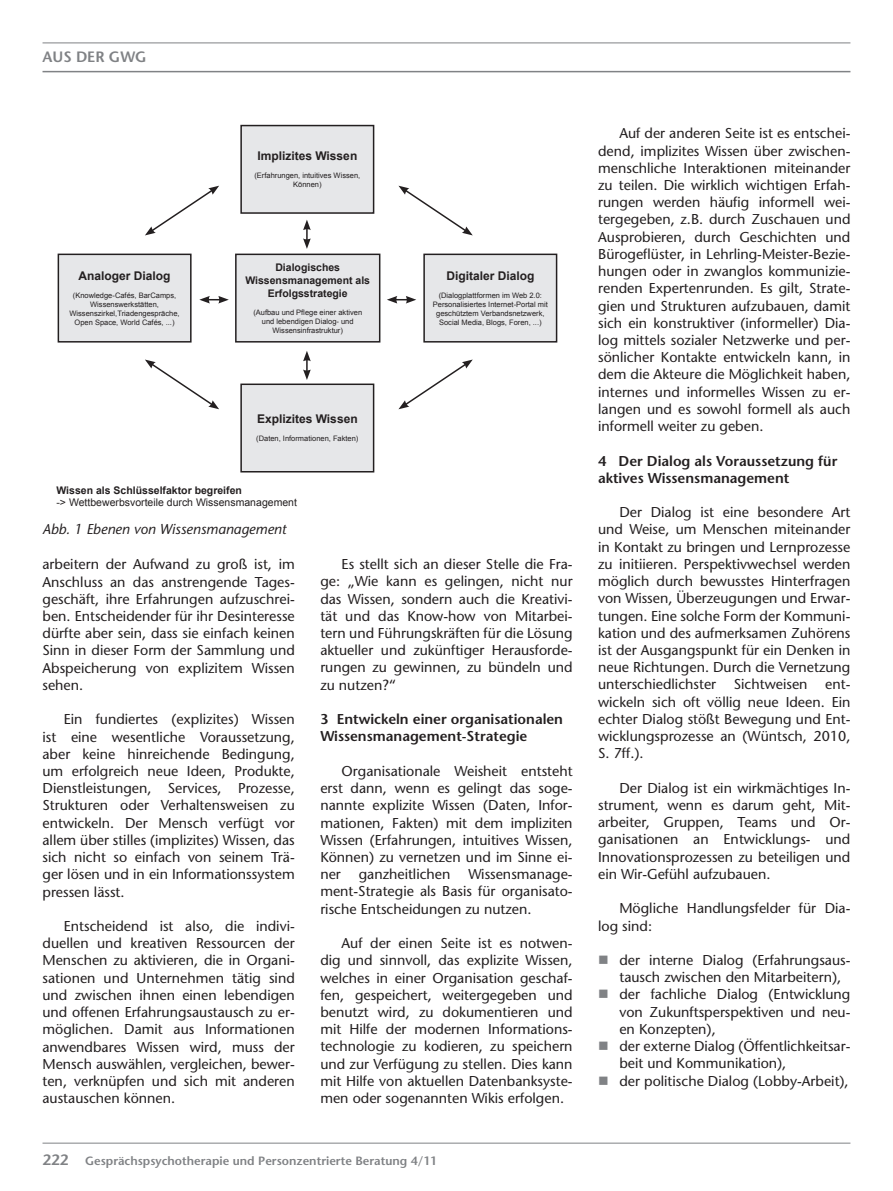
<style>
.page{position:relative;width:893px;height:1191px;background:#fff}
.page>*{position:absolute;margin:0;border:0;box-sizing:border-box;transform-origin:0 0}
.t1{font:600 15px "Stone Sans";color:#808285}
.t2{font:14.25px/17.2px "Stone Sans";color:#231f20;text-align:justify}
.t3{font:600 14.25px/17.2px "Stone Sans";color:#231f20}
.t4{font:italic 14.25px "Stone Sans";color:#231f20}
.t5{font:700 12px "Arial";color:#231f20}
.t6{font:600 12px "Stone Sans";color:#808285}
.t7{font:700 10.5px/12.6px "Arial";color:#231f20;text-align:center}
.t8{font:10.5px "Arial";color:#231f20}
.t9{font:7.5px/9px "Arial";color:#231f20;text-align:center}
.s1{font-size:15px}
</style>
<div class="page">
<hr style="left:43px;top:1142px;width:807px;height:1px;background:#808285">
<hr style="left:43px;top:43px;width:807px;height:1px;background:#808285">
<hr style="left:43px;top:71px;width:807px;height:1px;background:#808285">
<div style="left:241px;top:126px;width:133px;height:87px;background:#e6e7e9"></div>
<div style="left:240px;top:125px;width:134px;height:89px;border:2px solid #231f20"></div>
<div style="left:424px;top:254px;width:133px;height:88px;background:#e6e7e9"></div>
<div style="left:423px;top:253px;width:134px;height:89px;border:2px solid #231f20"></div>
<div style="left:58px;top:254px;width:133px;height:88px;background:#e6e7e9"></div>
<div style="left:58px;top:253px;width:134px;height:89px;border:2px solid #231f20"></div>
<div style="left:236px;top:254px;width:144px;height:88px;background:#e6e7e9"></div>
<div style="left:235px;top:253px;width:145px;height:89px;border:2px solid #231f20"></div>
<div style="left:241px;top:384px;width:133px;height:88px;background:#e6e7e9"></div>
<div style="left:240px;top:383px;width:134px;height:89px;border:2px solid #231f20"></div>
<svg style="left:303px;top:351px;width:8px;height:29px"></svg>
<svg style="left:303px;top:220px;width:8px;height:29px"></svg>
<svg style="left:199px;top:296px;width:30px;height:7px"></svg>
<svg style="left:387px;top:296px;width:29px;height:7px"></svg>
<svg style="left:145px;top:359px;width:74px;height:50px"></svg>
<svg style="left:398px;top:359px;width:75px;height:50px"></svg>
<svg style="left:145px;top:186px;width:74px;height:49px"></svg>
<svg style="left:398px;top:186px;width:75px;height:49px"></svg>
<p class="t1" style="left:43px;top:48px;width:106px">Aus der GwG</p>
<p class="t5" style="left:79px;top:268px;width:94px">Analoger Dialog</p>
<p class="t9" style="left:69px;top:291px;width:112px">(Knowledge-Cafés, BarCamps,<br>Wissenswerkstätten,<br>Wissenszirkel,Triadengespräche,<br>Open Space, World Cafés, ...)</p>
<p class="t5" style="left:257px;top:148px;width:101px">Implizites Wissen</p>
<p class="t9" style="left:254px;top:171px;width:107px">(Erfahrungen, intuitives Wissen,<br>Können)</p>
<p class="t7" style="left:245px;top:262px;width:126px">Dialogisches<br>Wissensmanagement als<br>Erfolgsstrategie</p>
<p class="t9" style="left:253px;top:307px;width:110px">(Aufbau und Pflege einer aktiven und lebendigen Dialog- und<br>Wissensinfrastruktur)</p>
<p class="t5" style="left:257px;top:411px;width:102px">Explizites Wissen</p>
<p class="t9" style="left:256px;top:434px;width:104px">(Daten, Informationen, Fakten)</p>
<p class="t7" style="left:56px;top:484px;width:187px">Wissen als Schlüsselfaktor begreifen</p>
<p class="t8" style="left:56px;top:495px;width:242px">-&gt; Wettbewerbsvorteile durch Wissensmanagement</p>
<p class="t4" style="left:43px;top:521px;width:246px">Abb. 1 Ebenen von Wissensmanagement</p>
<p class="t5" style="left:446px;top:268px;width:90px">Digitaler Dialog</p>
<p class="t9" style="left:433px;top:291px;width:117px">(Dialogplattformen im Web 2.0:<br>Personalisiertes Internet-Portal mit geschütztem Verbandsnetzwerk, Social Media, Blogs, Foren, ...)</p>
<p class="t2" style="left:43px;top:556px;width:254px">arbeitern der Aufwand zu groß ist, im Anschluss an das anstrengende Tages&shy;geschäft, ihre Erfahrungen aufzuschrei&shy;ben. Entscheidender für ihr Desinteresse dürfte aber sein, dass sie einfach keinen Sinn in dieser Form der Sammlung und Abspeicherung von explizitem Wissen sehen.</p>
<p class="t2" style="left:43px;top:711px;width:254px;text-indent:21px">Ein fundiertes (explizites) Wissen ist eine wesentliche Voraussetzung, aber keine hinreichende Bedingung, um erfolgreich neue Ideen, Produkte, Dienstleistungen, Services, Prozesse, Strukturen oder Verhaltensweisen zu entwickeln. Der Mensch verfügt vor allem über stilles (implizites) Wissen, das sich nicht so einfach von seinem Trä&shy;ger lösen und in ein Informationssystem pressen lässt.</p>
<p class="t2" style="left:43px;top:917px;width:254px;text-indent:21px">Entscheidend ist also, die indivi&shy;duellen und kreativen Ressourcen der Menschen zu aktivieren, die in Organi&shy;sationen und Unternehmen tätig sind und zwischen ihnen einen lebendigen und offenen Erfahrungsaustausch zu er&shy;möglichen. Damit aus Informationen anwendbares Wissen wird, muss der Mensch auswählen, vergleichen, bewer&shy;ten, verknüpfen und sich mit anderen austauschen können.</p>
<p class="t2" style="left:320px;top:555px;width:254px;text-indent:21px">Es stellt sich an dieser Stelle die Fra&shy;ge: „Wie kann es gelingen, nicht nur das Wissen, sondern auch die Kreativi&shy;tät und das Know-how von Mitarbei&shy;tern und Führungskräften für die Lösung aktueller und zukünftiger Herausforde&shy;rungen zu gewinnen, zu bündeln und zu nutzen?“</p>
<p class="t3" style="left:320px;top:710px;width:244px">3 Entwickeln einer organisationalen<br>Wissensmanagement-Strategie</p>
<p class="t2" style="left:320px;top:762px;width:254px;text-indent:21px">Organisationale Weisheit entsteht erst dann, wenn es gelingt das soge&shy;nannte explizite Wissen (Daten, Infor&shy;mationen, Fakten) mit dem impliziten Wissen (Erfahrungen, intuitives Wissen, Können) zu vernetzen und im Sinne ei&shy;ner</p>
<p class="t2" style="left:359px;top:865px;width:93px">ganzheitlichen</p>
<p class="t2" style="left:320px;top:865px;width:254px;text-indent:148px">Wissensmanage&shy;ment-Strategie als Basis für organisato&shy;rische Entscheidungen zu nutzen.</p>
<p class="t2" style="left:320px;top:934px;width:254px;text-indent:21px">Auf der einen Seite ist es notwen&shy;dig und sinnvoll, das explizite Wissen, welches in einer Organisation geschaf&shy;fen, gespeichert, weitergegeben und benutzt wird, zu dokumentieren und mit Hilfe der modernen Informations&shy;technologie zu kodieren, zu speichern und zur Verfügung zu stellen. Dies kann mit Hilfe von aktuellen Datenbanksyste&shy;men oder sogenannten Wikis erfolgen.</p>
<p class="t6" style="left:43px;top:1154px;width:396px"><span class="s1">222</span> Gesprächspsychotherapie und Personzentrierte Beratung 4/11</p>
<p class="t2" style="left:598px;top:125px;width:254px;text-indent:21px">Auf der anderen Seite ist es entschei&shy;dend, implizites Wissen über zwischen&shy;menschliche Interaktionen miteinander zu teilen. Die wirklich wichtigen Erfah&shy;rungen werden häufig informell wei&shy;tergegeben, z.B. durch Zuschauen und Ausprobieren, durch Geschichten und Bürogeflüster, in Lehrling-Meister-Bezie&shy;hungen oder in zwanglos kommunizie&shy;renden Expertenrunden. Es gilt, Strate&shy;gien und Strukturen aufzubauen, damit sich ein konstruktiver (informeller) Dia&shy;log mittels sozialer Netzwerke und per&shy;sönlicher Kontakte entwickeln kann, in dem die Akteure die Möglichkeit haben, internes und informelles Wissen zu er&shy;langen und es sowohl formell als auch informell weiter zu geben.</p>
<p class="t3" style="left:598px;top:452px;width:241px">4 Der Dialog als Voraussetzung für aktives Wissensmanagement</p>
<p class="t2" style="left:598px;top:503px;width:254px;text-indent:21px">Der Dialog ist eine besondere Art und Weise, um Menschen miteinander in Kontakt zu bringen und Lernprozesse zu initiieren. Perspektivwechsel werden möglich durch bewusstes Hinterfragen von Wissen, Überzeugungen und Erwar&shy;tungen. Eine solche Form der Kommuni&shy;kation und des aufmerksamen Zuhörens ist der Ausgangspunkt für ein Denken in neue Richtungen. Durch die Vernetzung unterschiedlichster Sichtweisen ent&shy;wickeln sich oft völlig neue Ideen. Ein echter Dialog stößt Bewegung und Ent&shy;wicklungsprozesse an (Wüntsch, 2010, S. 7ff.).</p>
<p class="t2" style="left:598px;top:779px;width:254px;text-indent:21px">Der Dialog ist ein wirkmächtiges In&shy;strument, wenn es darum geht, Mit&shy;arbeiter, Gruppen, Teams und Or&shy;ganisationen an Entwicklungs- und Innovationsprozessen zu beteiligen und ein Wir-Gefühl aufzubauen.</p>
<p class="t2" style="left:598px;top:899px;width:254px;text-indent:21px">Mögliche Handlungsfelder für Dia&shy;log sind:</p>
<p class="t2" style="left:619px;top:951px;width:233px;text-align:left">der interne Dialog (Erfahrungsaus&shy;tausch zwischen den Mitarbeitern), der fachliche Dialog (Entwicklung von Zukunftsperspektiven und neu&shy;en Konzepten),<br>der externe Dialog (Öffentlichkeitsar&shy;beit und Kommunikation),<br>der politische Dialog (Lobby-Arbeit),</p>
</div>
